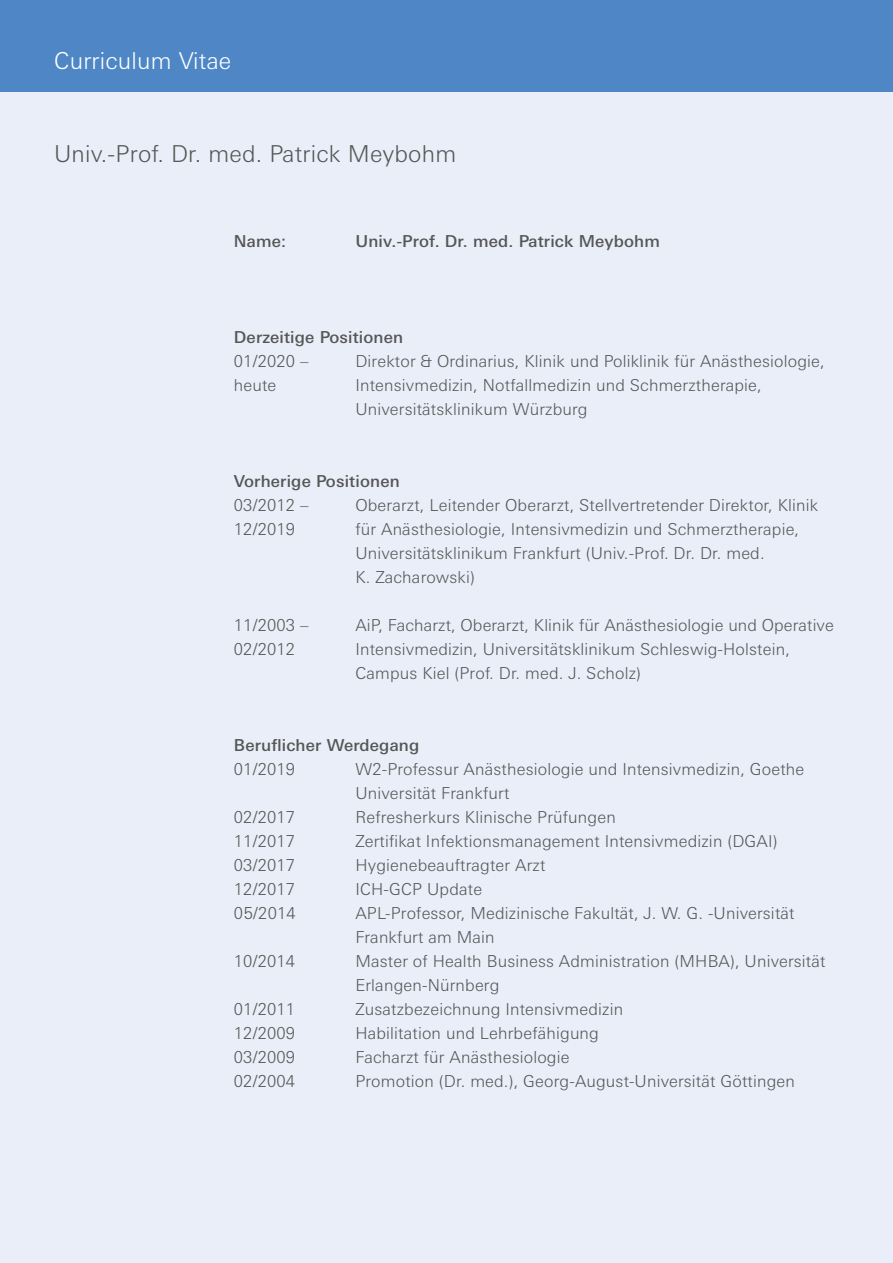
<style>
.page{position:relative;width:893px;height:1263px;background:#fff}
.page>*{position:absolute;margin:0;border:0;box-sizing:border-box;transform-origin:0 0}
.Name_der_Person{font:300 23.4px "LT Univers Basic";letter-spacing:.01em;color:#565655}
.Überschrift{font:300 23.4px "LT Univers Basic";letter-spacing:.01em;color:#fff}
.Zwischentitel{font:300 16.5px/24px "LT Univers Basic";letter-spacing:.01em;color:#565655}
.Text{font:300 16.5px/24px "LT Univers Basic";letter-spacing:.01em;color:#565655}
.Zwischentitel-2{font:500 16.5px "LT Univers Basic";letter-spacing:.01em;color:#565655}
.Text-2{font:500 16.5px "LT Univers Basic";letter-spacing:.01em;color:#565655}
</style>
<div class="page">
<div style="left:0;top:92px;width:893px;height:1171px;background:#e9eef9"></div>
<div style="left:0;top:0;width:893px;height:92px;background:#4f87c6"></div>
<p class="Überschrift" style="left:54px;top:47px;width:179px">Curriculum Vitae</p>
<p class="Name_der_Person" style="left:54px;top:140px;width:404px">Univ.-Prof. Dr. med. Patrick Meybohm</p>
<p class="Text-2" style="left:234px;top:231px;width:54px">Name:</p>
<p class="Text-2" style="left:355px;top:231px;width:306px">Univ.-Prof. Dr. med. Patrick Meybohm</p>
<p class="Zwischentitel-2" style="left:234px;top:327px;width:171px">Derzeitige Positionen</p>
<p class="Text" style="left:234px;top:349px;width:76px">01/2020 –</p>
<p class="Text" style="left:355px;top:349px;width:471px">Direktor &amp; Ordinarius, Klinik und Poliklinik für Anästhesiologie,</p>
<p class="Text" style="left:234px;top:373px;width:44px">heute</p>
<p class="Text" style="left:355px;top:373px;width:408px">Intensivmedizin, Notfallmedizin und Schmerztherapie,<br>Universitätsklinikum Würzburg</p>
<p class="Zwischentitel-2" style="left:234px;top:471px;width:167px">Vorherige Positionen</p>
<p class="Text" style="left:234px;top:493px;width:76px">03/2012 –</p>
<p class="Text" style="left:355px;top:493px;width:464px">Oberarzt, Leitender Oberarzt, Stellvertretender Direktor, Klinik</p>
<p class="Text" style="left:234px;top:517px;width:63px">12/2019</p>
<p class="Text" style="left:355px;top:517px;width:445px">für Anästhesiologie, Intensivmedizin und Schmerztherapie,<br>Universitätsklinikum Frankfurt (Univ.-Prof. Dr. Dr. med.<br>K. Zacharowski)</p>
<p class="Text" style="left:234px;top:613px;width:76px">11/2003 –</p>
<p class="Text" style="left:355px;top:613px;width:480px">AiP, Facharzt, Oberarzt, Klinik für Anästhesiologie und Operative</p>
<p class="Text" style="left:234px;top:637px;width:63px">02/2012</p>
<p class="Text" style="left:355px;top:637px;width:436px">Intensivmedizin, Universitätsklinikum Schleswig-Holstein,<br>Campus Kiel (Prof. Dr. med. J. Scholz)</p>
<p class="Zwischentitel-2" style="left:234px;top:735px;width:187px">Beruflicher Werdegang</p>
<p class="Zwischentitel" style="left:234px;top:757px;width:63px">01/2019</p>
<p class="Zwischentitel" style="left:355px;top:757px;width:450px">W2-Professur Anästhesiologie und Intensivmedizin, Goethe<br>Universität Frankfurt</p>
<p class="Zwischentitel" style="left:234px;top:805px;width:63px">02/2017</p>
<p class="Zwischentitel" style="left:355px;top:805px;width:262px">Refresherkurs Klinische Prüfungen</p>
<p class="Zwischentitel" style="left:234px;top:829px;width:63px">11/2017</p>
<p class="Zwischentitel" style="left:355px;top:829px;width:424px">Zertifikat Infektionsmanagement Intensivmedizin (DGAI)</p>
<p class="Zwischentitel" style="left:234px;top:853px;width:63px">03/2017</p>
<p class="Zwischentitel" style="left:355px;top:853px;width:192px">Hygienebeauftragter Arzt</p>
<p class="Zwischentitel" style="left:234px;top:877px;width:63px">12/2017</p>
<p class="Zwischentitel" style="left:355px;top:877px;width:128px">ICH-GCP Update</p>
<p class="Zwischentitel" style="left:234px;top:901px;width:63px">05/2014</p>
<p class="Zwischentitel" style="left:355px;top:901px;width:441px">APL-Professor, Medizinische Fakultät, J. W. G. -Universität<br>Frankfurt am Main</p>
<p class="Zwischentitel" style="left:234px;top:949px;width:63px">10/2014</p>
<p class="Zwischentitel" style="left:355px;top:949px;width:472px">Master of Health Business Administration (MHBA), Universität<br>Erlangen-Nürnberg</p>
<p class="Zwischentitel" style="left:234px;top:997px;width:63px">01/2011</p>
<p class="Zwischentitel" style="left:355px;top:997px;width:269px">Zusatzbezeichnung Intensivmedizin</p>
<p class="Zwischentitel" style="left:234px;top:1021px;width:63px">12/2009</p>
<p class="Zwischentitel" style="left:355px;top:1021px;width:245px">Habilitation und Lehrbefähigung</p>
<p class="Zwischentitel" style="left:234px;top:1045px;width:63px">03/2009</p>
<p class="Zwischentitel" style="left:355px;top:1045px;width:216px">Facharzt für Anästhesiologie</p>
<p class="Zwischentitel" style="left:234px;top:1069px;width:63px">02/2004</p>
<p class="Zwischentitel" style="left:355px;top:1069px;width:441px">Promotion (Dr. med.), Georg-August-Universität Göttingen</p>
</div>
